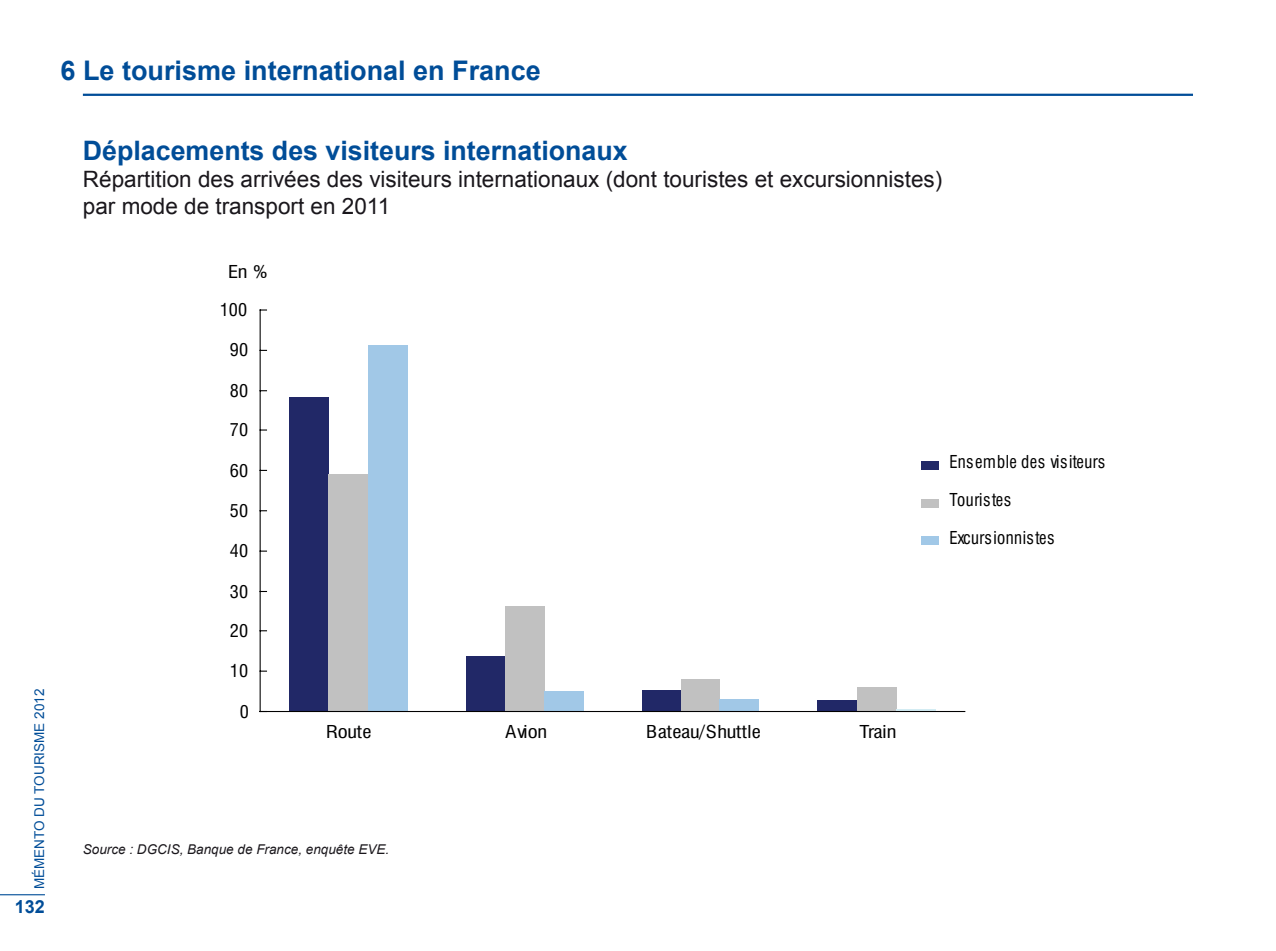
<style>
.page{position:relative;width:1276px;height:951px;background:#fff}
.page>*{position:absolute;margin:0;border:0;box-sizing:border-box;transform-origin:0 0}
.t1{font:700 27px "Arial";color:#004d98}
.t2{font:700 26.78px "Arial";color:#004d98}
.t3{font:22.5px/27px "Arial";color:#1a171c}
.t4{font:700 18px "Arial";color:#004d98}
.t5{font:condensed 17.32px/37.1px "Swiss 721 BT";letter-spacing:.025em;color:#010000}
.t6{font:condensed 17.32px "Swiss 721 BT";letter-spacing:.005em;color:#010000;scale:1.2 1}
.t7{font:condensed 17.32px "Swiss 721 BT";letter-spacing:.005em;color:#010000;scale:1.06 1}
.t8{font:italic 13.5px "Arial";color:#1a171c}
.t9{font:13.5px "Arial";color:#004d98}
</style>
<div class="page">
<hr style="left:0;top:894px;width:45px;height:1px;background:#004d98">
<hr style="left:83px;top:94px;width:1110px;height:2px;background:#004d98">
<div style="left:289px;top:397px;width:40px;height:314px;background:#212867"></div>
<div style="left:466px;top:656px;width:39px;height:55px;background:#212867"></div>
<div style="left:642px;top:690px;width:39px;height:21px;background:#212867"></div>
<div style="left:817px;top:699px;width:40px;height:12px;background:#212867"></div>
<div style="left:329px;top:473px;width:39px;height:238px;background:#c1c1c1"></div>
<div style="left:505px;top:606px;width:39px;height:105px;background:#c1c1c1"></div>
<div style="left:681px;top:678px;width:39px;height:33px;background:#c1c1c1"></div>
<div style="left:857px;top:687px;width:39px;height:24px;background:#c1c1c1"></div>
<div style="left:368px;top:345px;width:39px;height:366px;background:#a1c8e7"></div>
<div style="left:544px;top:691px;width:40px;height:20px;background:#a1c8e7"></div>
<div style="left:720px;top:698px;width:39px;height:13px;background:#a1c8e7"></div>
<hr style="left:896px;top:709px;width:39px;height:2px;background:#d3ecf3">
<hr style="left:260px;top:310px;width:1px;height:401px;background:#010000">
<hr style="left:260px;top:710px;width:705px;height:2px;background:#010000">
<div style="left:921px;top:460px;width:17px;height:9px;background:#212867"></div>
<div style="left:921px;top:499px;width:17px;height:8px;background:#c1c1c1"></div>
<div style="left:921px;top:536px;width:17px;height:8px;background:#a1c8e7"></div>
<p class="t1" style="left:61px;top:53px;width:482px">6 Le tourisme international en France</p>
<p class="t9" style="left:30px;top:889px;width:202px;rotate:-90deg">mémento du tourisme 2012</p>
<p class="t4" style="left:15px;top:894px;width:32px">132</p>
<p class="t2" style="left:83px;top:133px;width:546px">Déplacements des visiteurs internationaux</p>
<p class="t3" style="left:83px;top:166px;width:861px">Répartition des arrivées des visiteurs internationaux (dont touristes et excursionnistes) par mode de transport en 2011</p>
<p class="t6" style="left:228px;top:261px;width:34px">En %</p>
<p class="t7" style="left:220px;top:299px;width:27px">100</p>
<p class="t7" style="left:230px;top:340px;width:19px">90</p>
<p class="t7" style="left:230px;top:380px;width:19px">80</p>
<p class="t7" style="left:230px;top:419px;width:19px">70</p>
<p class="t7" style="left:230px;top:459px;width:19px">60</p>
<p class="t7" style="left:230px;top:500px;width:19px">50</p>
<p class="t7" style="left:230px;top:540px;width:19px">40</p>
<p class="t7" style="left:230px;top:580px;width:19px">30</p>
<p class="t7" style="left:230px;top:620px;width:19px">20</p>
<p class="t7" style="left:230px;top:660px;width:19px">10</p>
<p class="t7" style="left:240px;top:700px;width:10px">0</p>
<p class="t5" style="left:949px;top:443px;width:157px">Ensemble des visiteurs</p>
<p class="t5" style="left:949px;top:481px;width:107px">Touristes<br>Excursionnistes</p>
<p class="t6" style="left:326px;top:721px;width:39px">Route</p>
<p class="t6" style="left:505px;top:721px;width:37px">Avion</p>
<p class="t6" style="left:646px;top:721px;width:97px">Bateau/Shuttle</p>
<p class="t6" style="left:859px;top:721px;width:32px">Train</p>
<p class="t8" style="left:83px;top:839px;width:308px">Source : DGCIS, Banque de France, enquête EVE.</p>
</div>
